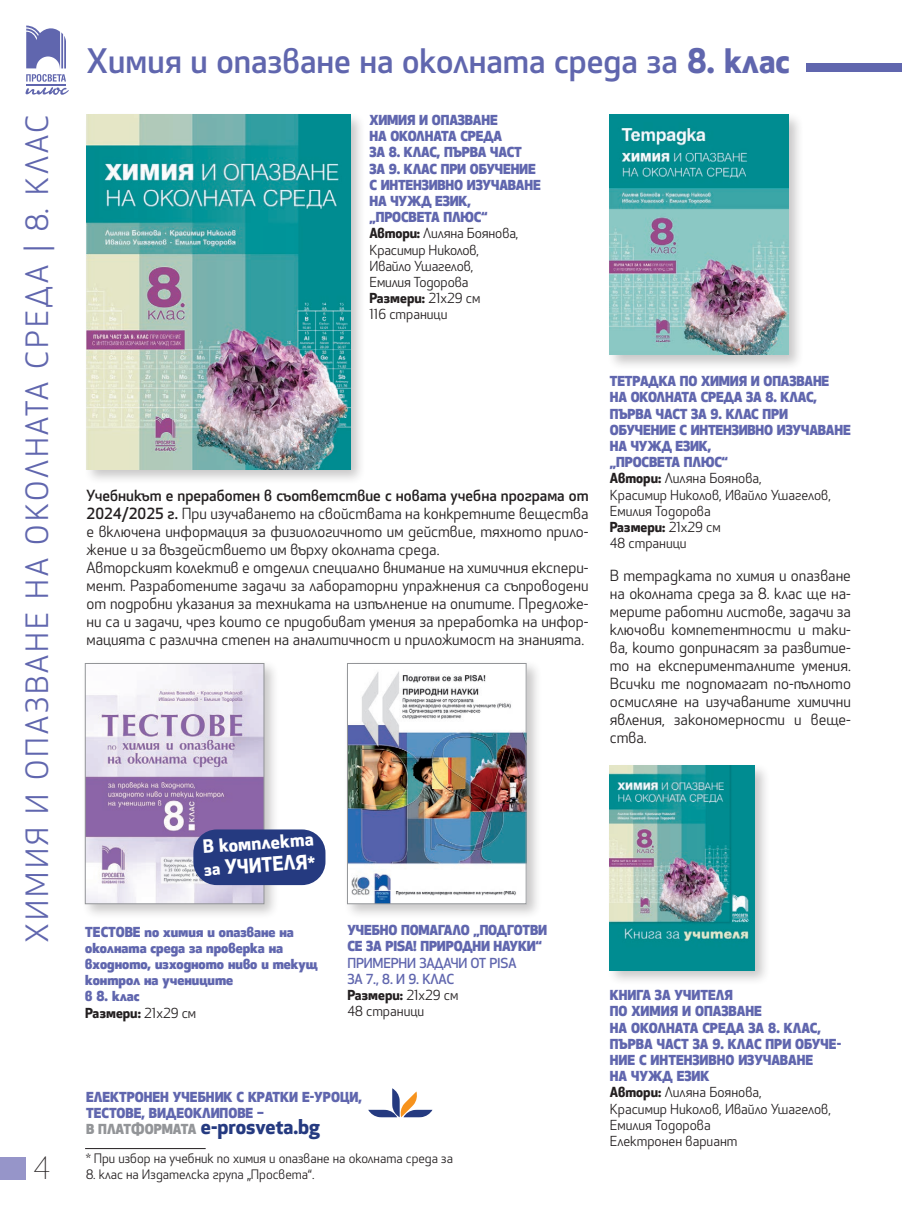
<style>
.page{position:relative;width:902px;height:1212px;background:#fff}
.page>*{position:absolute;margin:0;border:0;box-sizing:border-box;transform-origin:0 0}
.t1{font:500 33px "HS Apex Bg";color:#6066ae}
.t2{font:30px "HS Apex Bg";letter-spacing:.1em;color:#6066ae}
.t3{font:300 30px "HS Apex Bg";color:#231f20}
.t4{font:700 19.95px "HS Apex Bg";color:#253a80}
.t5{font:700 19.5px "HS Apex Bg";color:#fff}
.t6{font:700 18px "HS Apex Bg";color:#fff}
.t7{font:15px/18px "HS Apex Bg";color:#231f20}
.t8{font:800 13.5px/16.2px "HS Apex Bg";letter-spacing:-.01em;color:#6066ae}
.t9{font:500 13.5px/16.2px "HS Apex Bg";letter-spacing:-.01em;color:#6066ae}
.t10{font:12.75px "HS Apex Bg";color:#231f20}
.s1{font-weight:700}
.s2{font-weight:700;color:#231f20}
.s3{font-weight:400;color:#231f20}
.s4{font-weight:500}
.s5{font-size:16.5px}
.s6{font-weight:500;font-size:16.5px}
.s7{font-weight:800;font-size:13.5px;color:#939598}
</style>
<div class="page">
<div style="left:0;top:1157px;width:26px;height:22px;background:#9695c9"></div>
<svg style="left:26px;top:26px;width:40px;height:42px"></svg>
<svg style="left:26px;top:74px;width:43px;height:21px"></svg>
<div style="left:606px;top:112px;width:198px;height:258px;background:#231f20;opacity:.25"></div>
<img style="left:609px;top:115px;width:179px;height:239px">
<div style="left:606px;top:763px;width:164px;height:223px;background:#231f20;opacity:.25"></div>
<img style="left:609px;top:766px;width:145px;height:204px">
<div style="left:83px;top:112px;width:283px;height:373px;background:#231f20;opacity:.25"></div>
<img style="left:87px;top:115px;width:263px;height:354px">
<svg style="left:368px;top:1088px;width:64px;height:29px"></svg>
<div style="left:344px;top:660px;width:198px;height:260px;background:#231f20;opacity:.25"></div>
<img style="left:349px;top:665px;width:175px;height:237px">
<div style="left:347px;top:663px;width:179px;height:241px;border:1px solid #939598"></div>
<div style="left:82px;top:660px;width:198px;height:260px;background:#231f20;opacity:.25"></div>
<img style="left:87px;top:665px;width:175px;height:237px">
<div style="left:85px;top:663px;width:179px;height:241px;border:1px solid #939598"></div>
<hr style="left:85px;top:1148px;width:121px;height:1px;background:#231f20">
<div style="left:806px;top:63px;width:95px;height:9px;background:#6066ae"></div>
<div style="left:193px;top:829px;width:132px;height:56px;background:#253a80;border-radius:23px"></div>
<h2 class="t2" style="left:18px;top:941px;width:828px;rotate:-90deg">ХИМИЯ И ОПАЗВАНЕ НА ОКОЛНАТА СРЕДА | 8. КЛАС</h2>
<h2 class="t3" style="left:33px;top:1149px;width:19px">4</h2>
<h1 class="t1" style="left:87px;top:39px;width:704px">Химия и опазване на околната среда за <span class="s1">8. клас</span></h1>
<p class="t8" style="left:369px;top:111px;width:173px">ХИМИЯ И ОПАЗВАНЕ<br>НА ОКОЛНАТА СРЕДА<br>ЗА 8. КЛАС, ПЪРВА ЧАСТ<br>ЗА 9. КЛАС ПРИ ОБУЧЕНИЕ<br>С ИНТЕНЗИВНО ИЗУЧАВАНЕ<br>НА ЧУЖД ЕЗИК, „ПРОСВЕТА ПЛЮС“<br><span class="s2">Автори:</span> <span class="s3">Лиляна Боянова,<br>Красимир Николов,<br>Ивайло Ушагелов,<br>Емилия Тодорова<br></span><span class="s2">Размери:</span> <span class="s3">21x29 см<br>116 страници</span></p>
<p class="t7" style="left:87px;top:486px;width:503px"><span class="s4">Учебникът е преработен в съответствие с новата учебна програма от 2024/2025 г.</span> При изучаването на свойствата на конкретните вещества е включена информация за физиологичното им действие, тяхното прило&shy;жение и за въздействието им върху околната среда.<br>Авторският колектив е отделил специално внимание на химичния експери&shy;мент. Разработените задачи за лабораторни упражнения са съпроводени от подробни указания за техниката на изпълнение на опитите. Предложе&shy;ни са и задачи, чрез които се придобиват умения за преработка на инфор&shy;мацията с различна степен на аналитичност и приложимост на знанията.</p>
<p class="t8" style="left:609px;top:373px;width:242px">ТЕТРАДКА ПО ХИМИЯ И ОПАЗВАНЕ<br>НА ОКОЛНАТА СРЕДА ЗА 8. КЛАС,<br>ПЪРВА ЧАСТ ЗА 9. КЛАС ПРИ<br>ОБУЧЕНИЕ С ИНТЕНЗИВНО ИЗУЧАВАНЕ<br>НА ЧУЖД ЕЗИК,<br>„ПРОСВЕТА ПЛЮС“<br><span class="s2">Автори:</span> <span class="s3">Лиляна Боянова,<br>Красимир Николов, Ивайло Ушагелов,<br>Емилия Тодорова<br></span><span class="s2">Размери:</span> <span class="s3">21x29 см<br>48 страници</span></p>
<p class="t7" style="left:609px;top:566px;width:242px;text-align:justify">В тетрадката по химия и опазване на околната среда за 8. клас ще на&shy;мерите работни листове, задачи за ключови компетентности и таки&shy;ва, които допринасят за развитие&shy;то на експерименталните умения.<br>Всички те подпомагат по-пълното осмисляне на изучаваните химични явления, закономерности и веще&shy;ства.</p>
<h3 class="t6" style="left:202px;top:834px;width:112px;rotate:-4deg">В комплекта</h3>
<h3 class="t5" style="left:203px;top:855px;width:114px;rotate:-4deg"><span class="s5">за</span> УЧИТЕЛЯ<span class="s6">*</span></h3>
<p class="t8" style="left:85px;top:923px;width:234px">ТЕСТОВЕ по химия и опазване на околната среда за проверка на входното, изходното ниво и текущ контрол на учениците<br>в 8. клас<br><span class="s2">Размери:</span> <span class="s3">21x29 см</span></p>
<p class="t8" style="left:347px;top:922px;width:201px">УЧЕБНО ПОМАГАЛО „ПОДГОТВИ<br>СЕ ЗА PISA! ПРИРОДНИ НАУКИ“</p>
<p class="t9" style="left:347px;top:954px;width:171px">ПРИМЕРНИ ЗАДАЧИ ОТ PISA<br>ЗА 7., 8. И 9. КЛАС<br><span class="s2">Размери:</span> <span class="s3">21x29 см<br>48 страници</span></p>
<p class="t8" style="left:86px;top:1088px;width:277px">ЕЛЕКТРОНЕН УЧЕБНИК С КРАТКИ Е-УРОЦИ,<br>ТЕСТОВЕ, ВИДЕОКЛИПОВЕ –</p>
<h3 class="t4" style="left:86px;top:1112px;width:235px"><span class="s7">В ПЛАТФОРМАТА</span> e-prosveta.bg</h3>
<p class="t10" style="left:86px;top:1151px;width:368px">* При избор на учебник по химия и опазване на околната среда за</p>
<p class="t10" style="left:86px;top:1166px;width:230px">8. клас на Издателска група „Просвета“.</p>
<p class="t8" style="left:609px;top:987px;width:233px">КНИГА ЗА УЧИТЕЛЯ<br>ПО ХИМИЯ И ОПАЗВАНЕ<br>НА ОКОЛНАТА СРЕДА ЗА 8. КЛАС,<br>ПЪРВА ЧАСТ ЗА 9. КЛАС ПРИ ОБУЧЕ-<br>НИЕ С ИНТЕНЗИВНО ИЗУЧАВАНЕ<br>НА ЧУЖД ЕЗИК<br><span class="s2">Автори:</span> <span class="s3">Лиляна Боянова,<br>Красимир Николов, Ивайло Ушагелов,<br>Емилия Тодорова<br>Електронен вариант</span></p>
</div>
